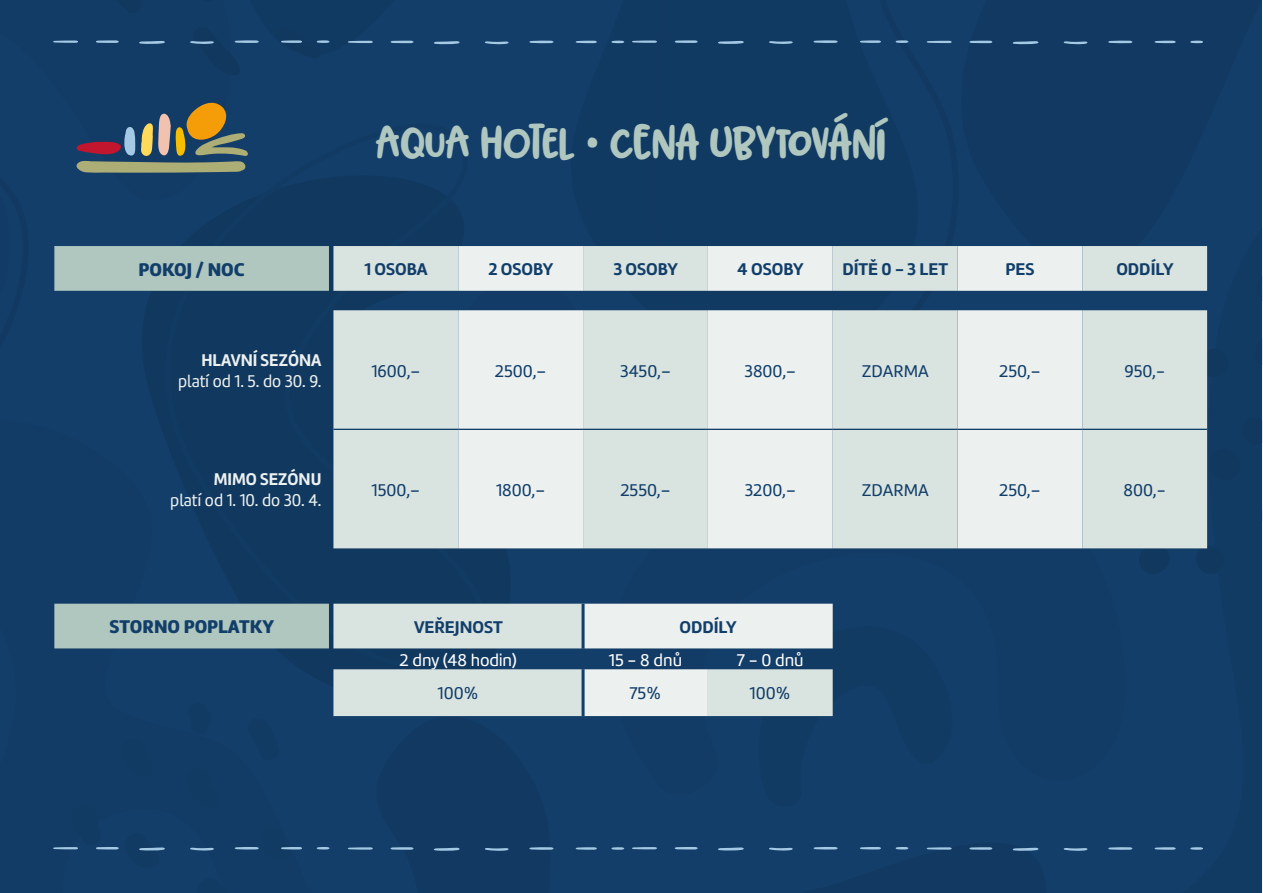
<style>
.page{position:relative;width:1263px;height:893px;background:#fff}
.page>*{position:absolute;margin:0;border:0;box-sizing:border-box;transform-origin:0 0}
.t1{font:40.5px "Blorp";color:#b0c7c0}
.t2{font:900 19.05px "Marine";color:#123e6a}
.t3{font:17.55px "Marine";color:#123e6a}
.t4{font:700 17.55px "Marine";color:#123e6a}
.t5{font:17.55px "Marine";color:#ecf1f0;scale:.95 1}
.t6{font:17.55px "Marine";color:#fff}
.t7{font:700 17.55px "Marine";color:#ecf1f0;scale:.95 1}
</style>
<div class="page">
<div style="left:1px;top:0;width:1261px;height:893px;background:#123b65"></div>
<svg style="left:53px;top:40px;width:25px;height:3px"></svg>
<svg style="left:96px;top:40px;width:23px;height:3px"></svg>
<svg style="left:139px;top:41px;width:26px;height:3px"></svg>
<svg style="left:190px;top:41px;width:24px;height:3px"></svg>
<svg style="left:234px;top:40px;width:25px;height:3px"></svg>
<svg style="left:281px;top:40px;width:21px;height:3px"></svg>
<svg style="left:316px;top:40px;width:14px;height:3px"></svg>
<svg style="left:348px;top:41px;width:25px;height:2px"></svg>
<svg style="left:390px;top:41px;width:24px;height:2px"></svg>
<svg style="left:434px;top:41px;width:26px;height:3px"></svg>
<svg style="left:484px;top:41px;width:25px;height:4px"></svg>
<svg style="left:529px;top:41px;width:25px;height:2px"></svg>
<svg style="left:575px;top:41px;width:22px;height:2px"></svg>
<svg style="left:611px;top:41px;width:13px;height:2px"></svg>
<svg style="left:632px;top:40px;width:25px;height:3px"></svg>
<svg style="left:674px;top:40px;width:24px;height:3px"></svg>
<svg style="left:718px;top:41px;width:26px;height:3px"></svg>
<svg style="left:769px;top:41px;width:24px;height:3px"></svg>
<svg style="left:813px;top:40px;width:25px;height:3px"></svg>
<svg style="left:860px;top:40px;width:21px;height:3px"></svg>
<svg style="left:895px;top:40px;width:14px;height:3px"></svg>
<svg style="left:926px;top:41px;width:26px;height:2px"></svg>
<svg style="left:969px;top:41px;width:24px;height:2px"></svg>
<svg style="left:1012px;top:41px;width:27px;height:3px"></svg>
<svg style="left:1063px;top:41px;width:25px;height:4px"></svg>
<svg style="left:1108px;top:41px;width:25px;height:2px"></svg>
<svg style="left:1154px;top:41px;width:22px;height:2px"></svg>
<svg style="left:1190px;top:41px;width:13px;height:2px"></svg>
<svg style="left:53px;top:847px;width:25px;height:2px"></svg>
<svg style="left:96px;top:847px;width:23px;height:2px"></svg>
<svg style="left:139px;top:847px;width:26px;height:4px"></svg>
<svg style="left:190px;top:847px;width:24px;height:4px"></svg>
<svg style="left:234px;top:847px;width:25px;height:3px"></svg>
<svg style="left:281px;top:847px;width:21px;height:2px"></svg>
<svg style="left:316px;top:847px;width:14px;height:2px"></svg>
<svg style="left:347px;top:847px;width:26px;height:3px"></svg>
<svg style="left:390px;top:847px;width:24px;height:3px"></svg>
<svg style="left:434px;top:848px;width:26px;height:3px"></svg>
<svg style="left:485px;top:848px;width:24px;height:3px"></svg>
<svg style="left:529px;top:847px;width:25px;height:3px"></svg>
<svg style="left:575px;top:847px;width:22px;height:3px"></svg>
<svg style="left:611px;top:847px;width:14px;height:3px"></svg>
<svg style="left:632px;top:847px;width:25px;height:2px"></svg>
<svg style="left:674px;top:847px;width:24px;height:2px"></svg>
<svg style="left:718px;top:847px;width:26px;height:4px"></svg>
<svg style="left:769px;top:847px;width:24px;height:4px"></svg>
<svg style="left:813px;top:847px;width:25px;height:3px"></svg>
<svg style="left:860px;top:847px;width:21px;height:2px"></svg>
<svg style="left:895px;top:847px;width:14px;height:2px"></svg>
<svg style="left:926px;top:847px;width:26px;height:3px"></svg>
<svg style="left:969px;top:847px;width:24px;height:3px"></svg>
<svg style="left:1012px;top:848px;width:27px;height:3px"></svg>
<svg style="left:1063px;top:848px;width:25px;height:3px"></svg>
<svg style="left:1108px;top:847px;width:25px;height:3px"></svg>
<svg style="left:1154px;top:847px;width:22px;height:3px"></svg>
<svg style="left:1190px;top:847px;width:13px;height:3px"></svg>
<div style="left:0;top:847px;width:9px;height:22px;background:#123b65"></div>
<svg style="left:54px;top:246px;width:275px;height:402px"></svg>
<svg style="left:333px;top:246px;width:874px;height:470px;fill:#d9e3e0"></svg>
<svg style="left:458px;top:246px;width:624px;height:470px"></svg>
<hr style="left:333px;top:429px;width:125px;height:1px;background:#123e6a">
<hr style="left:458px;top:429px;width:125px;height:1px;background:#123e6a">
<hr style="left:583px;top:429px;width:125px;height:1px;background:#123e6a">
<hr style="left:708px;top:429px;width:125px;height:1px;background:#123e6a">
<hr style="left:833px;top:429px;width:124px;height:1px;background:#123e6a">
<hr style="left:957px;top:429px;width:125px;height:1px;background:#123e6a">
<hr style="left:1082px;top:429px;width:125px;height:1px;background:#123e6a">
<hr style="left:582px;top:604px;width:3px;height:44px;background:#123e6a">
<hr style="left:582px;top:648px;width:3px;height:21px;background:#123e6a">
<hr style="left:582px;top:669px;width:3px;height:47px;background:#123e6a">
<svg style="left:76px;top:102px;width:172px;height:71px"></svg>
<h1 class="t1" style="left:376px;top:111px;width:512px">AQUA HOTEL • CENA UBYTOVÁNÍ</h1>
<p class="t2" style="left:138px;top:257px;width:108px">POKOJ / NOC</p>
<p class="t4" style="left:364px;top:258px;width:65px">1 OSOBA</p>
<p class="t4" style="left:488px;top:258px;width:66px">2 OSOBY</p>
<p class="t4" style="left:613px;top:258px;width:66px">3 OSOBY</p>
<p class="t4" style="left:737px;top:258px;width:68px">4 OSOBY</p>
<p class="t4" style="left:842px;top:258px;width:107px">DÍTĚ 0 - 3 LET</p>
<p class="t4" style="left:1005px;top:258px;width:31px">PES</p>
<p class="t4" style="left:1116px;top:258px;width:59px">ODDÍLY</p>
<p class="t7" style="left:201px;top:349px;width:128px">HLAVNÍ SEZÓNA</p>
<p class="t5" style="left:178px;top:370px;width:152px">platí od 1. 5. do 30. 9.</p>
<p class="t7" style="left:214px;top:467px;width:115px">MIMO SEZÓNU</p>
<p class="t5" style="left:170px;top:489px;width:161px">platí od 1. 10. do 30. 4.</p>
<p class="t3" style="left:371px;top:360px;width:50px">1600,–</p>
<p class="t3" style="left:495px;top:360px;width:53px">2500,–</p>
<p class="t3" style="left:620px;top:360px;width:52px">3450,–</p>
<p class="t3" style="left:744px;top:360px;width:53px">3800,–</p>
<p class="t3" style="left:862px;top:360px;width:69px">ZDARMA</p>
<p class="t3" style="left:999px;top:360px;width:43px">250,–</p>
<p class="t3" style="left:1124px;top:360px;width:42px">950,-</p>
<p class="t3" style="left:372px;top:479px;width:50px">1500,–</p>
<p class="t3" style="left:496px;top:479px;width:51px">1800,–</p>
<p class="t3" style="left:620px;top:479px;width:52px">2550,–</p>
<p class="t3" style="left:745px;top:479px;width:53px">3200,–</p>
<p class="t3" style="left:862px;top:479px;width:69px">ZDARMA</p>
<p class="t3" style="left:999px;top:479px;width:43px">250,–</p>
<p class="t3" style="left:1123px;top:479px;width:44px">800,-</p>
<p class="t2" style="left:110px;top:614px;width:166px">STORNO POPLATKY</p>
<p class="t4" style="left:414px;top:615px;width:90px">VEŘEJNOST</p>
<p class="t4" style="left:679px;top:615px;width:59px">ODDÍLY</p>
<p class="t6" style="left:399px;top:649px;width:119px">2 dny (48 hodin)</p>
<p class="t6" style="left:609px;top:649px;width:75px">15 - 8 dnů</p>
<p class="t6" style="left:737px;top:649px;width:68px">7 - 0 dnů</p>
<p class="t3" style="left:438px;top:682px;width:43px">100%</p>
<p class="t3" style="left:629px;top:682px;width:34px">75%</p>
<p class="t3" style="left:750px;top:682px;width:43px">100%</p>
</div>
